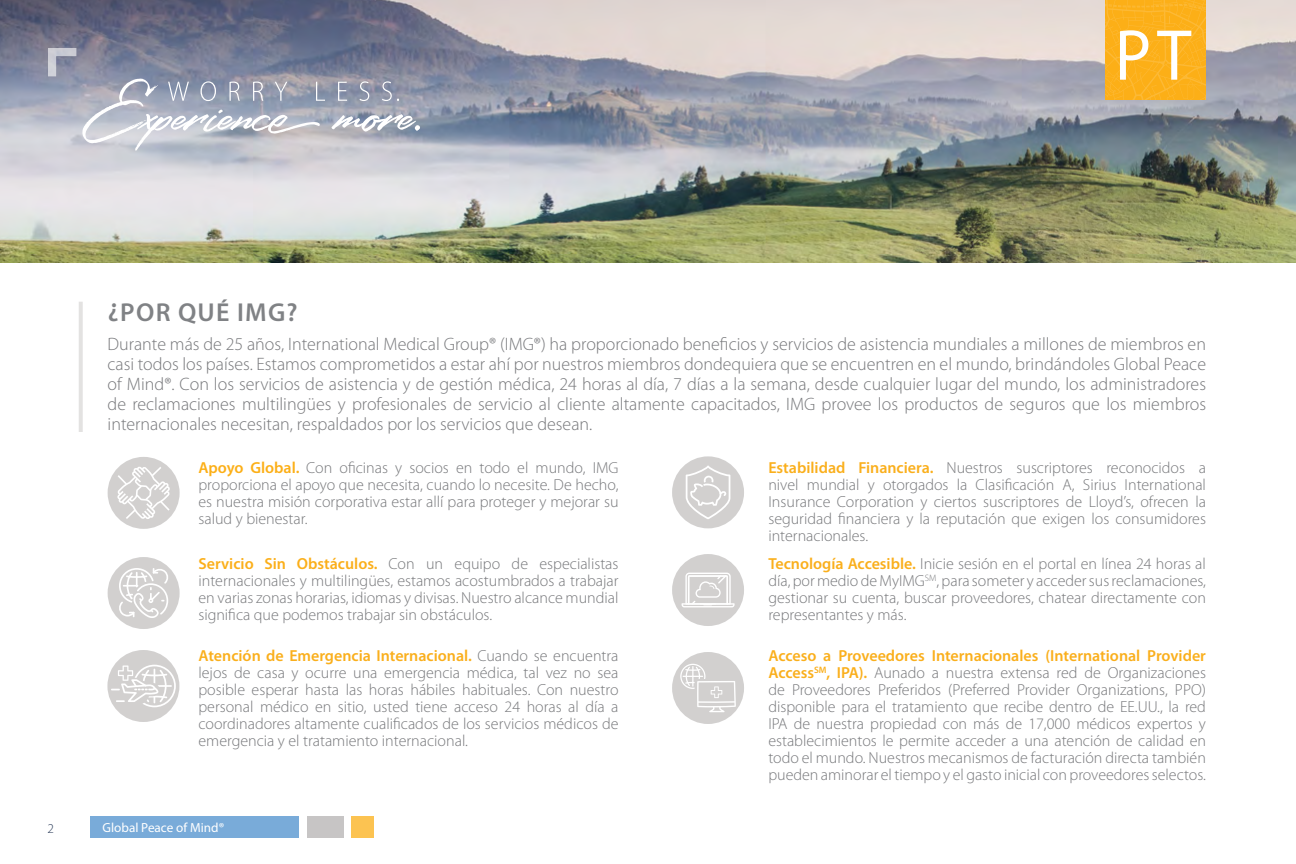
<style>
.page{position:relative;width:1296px;height:864px;background:#fff}
.page>*{position:absolute;margin:0;border:0;box-sizing:border-box;transform-origin:0 0}
.t1{font:600 26px "Myriad Pro";letter-spacing:.05em;color:#808285}
.t2{font:300 18px/20px "Myriad Pro";color:#77787b;text-align:justify}
.t3{font:300 16px/17px "Myriad Pro";color:#77787b;text-align:justify}
.t4{font:300 13.4px "Myriad Pro";color:#273856}
.t5{font:13.2px "Myriad Pro";color:#fff}
.s1{font-weight:600;color:#faaf1c}
.s2{font-weight:600;color:#fcaf17}
.s3{font-weight:600;color:#fbaf1a}
</style>
<div class="page">
<img style="left:0;top:0;width:1296px;height:262px">
<svg style="left:48px;top:48px;width:28px;height:28px"></svg>
<svg style="left:1105px;top:0;width:102px;height:99px;background:#fcb833"></svg>
<div style="left:672px;top:456px;width:72px;height:72px;background:#d2d0cf;border-radius:50%"></div>
<svg style="left:686px;top:466px;width:44px;height:53px"></svg>
<div style="left:672px;top:554px;width:72px;height:72px;background:#d2d0cf;border-radius:50%"></div>
<svg style="left:682px;top:573px;width:53px;height:34px"></svg>
<div style="left:107px;top:650px;width:72px;height:72px;background:#d2d0cf;border-radius:50%"></div>
<svg style="left:111px;top:665px;width:65px;height:42px"></svg>
<div style="left:108px;top:457px;width:72px;height:72px;background:#d2d0cf;border-radius:50%"></div>
<svg style="left:117px;top:466px;width:53px;height:53px"></svg>
<div style="left:108px;top:557px;width:72px;height:72px;background:#d2d0cf;border-radius:50%"></div>
<svg style="left:119px;top:568px;width:49px;height:50px"></svg>
<div style="left:672px;top:652px;width:72px;height:72px;background:#d2d0cf;border-radius:50%"></div>
<svg style="left:680px;top:664px;width:56px;height:48px"></svg>
<svg style="left:332px;top:114px;width:91px;height:18px"></svg>
<svg style="left:82px;top:79px;width:243px;height:72px;background:#b5b9c5"></svg>
<svg style="left:338px;top:82px;width:9px;height:19px"></svg>
<svg style="left:360px;top:81px;width:9px;height:20px"></svg>
<svg style="left:382px;top:81px;width:17px;height:20px"></svg>
<hr style="left:79px;top:302px;width:4px;height:130px;background:#e3e2e1">
<div style="left:90px;top:816px;width:209px;height:22px;background:#79abd9"></div>
<div style="left:307px;top:816px;width:36px;height:22px;background:#c7c5c5"></div>
<div style="left:352px;top:816px;width:22px;height:22px;background:#fcc351"></div>
<h1 class="t1" style="left:108px;top:296px;width:191px">¿POR QUÉ IMG?</h1>
<p class="t2" style="left:108px;top:334px;width:1100px">Durante más de 25 años, International Medical Group® (IMG®) ha proporcionado beneficios y servicios de asistencia mundiales a millones de miembros en casi todos los países. Estamos comprometidos a estar ahí por nuestros miembros dondequiera que se encuentren en el mundo, brindándoles Global Peace of Mind®. Con los servicios de asistencia y de gestión médica, 24 horas al día, 7 días a la semana, desde cualquier lugar del mundo, los administradores de reclamaciones multilingües y profesionales de servicio al cliente altamente capacitados, IMG provee los productos de seguros que los miembros internacionales necesitan, respaldados por los servicios que desean.</p>
<p class="t3" style="left:768px;top:459px;width:439px"><span class="s1">Estabilidad Financiera.</span> Nuestros suscriptores reconocidos a nivel mundial y otorgados la Clasificación A, Sirius International Insurance Corporation y ciertos suscriptores de Lloyd’s, ofrecen la seguridad financiera y la reputación que exigen los consumidores internacionales.</p>
<p class="t3" style="left:198px;top:459px;width:422px"><span class="s2">Apoyo Global.</span> Con oficinas y socios en todo el mundo, IMG proporciona el apoyo que necesita, cuando lo necesite. De hecho, es nuestra misión corporativa estar allí para proteger y mejorar su salud y bienestar.</p>
<p class="t3" style="left:198px;top:555px;width:422px"><span class="s3">Servicio Sin Obstáculos.</span> Con un equipo de especialistas internacionales y multilingües, estamos acostumbrados a trabajar en varias zonas horarias, idiomas y divisas. Nuestro alcance mundial significa que podemos trabajar sin obstáculos.</p>
<p class="t3" style="left:768px;top:555px;width:439px"><span class="s1">Tecnología Accesible.</span> Inicie sesión en el portal en línea 24 horas al día, por medio de MyIMG<sup>SM</sup>, para someter y acceder sus reclamaciones, gestionar su cuenta, buscar proveedores, chatear directamente con representantes y más.</p>
<p class="t3" style="left:198px;top:648px;width:422px"><span class="s1">Atención de Emergencia Internacional.</span> Cuando se encuentra lejos de casa y ocurre una emergencia médica, tal vez no sea posible esperar hasta las horas hábiles habituales. Con nuestro personal médico en sitio, usted tiene acceso 24 horas al día a coordinadores altamente cualificados de los servicios médicos de emergencia y el tratamiento internacional.</p>
<p class="t4" style="left:48px;top:821px;width:8px">2</p>
<p class="t5" style="left:103px;top:819px;width:123px">Global Peace of Mind®</p>
<p class="t3" style="left:768px;top:648px;width:439px"><span class="s1">Acceso a Proveedores Internacionales (International Provider Access</span><sup>SM</sup><span class="s1">, IPA).</span> Aunado a nuestra extensa red de Organizaciones de Proveedores Preferidos (Preferred Provider Organizations, PPO) disponible para el tratamiento que recibe dentro de EE.UU., la red IPA de nuestra propiedad con más de 17,000 médicos expertos y establecimientos le permite acceder a una atención de calidad en todo el mundo. Nuestros mecanismos de facturación directa también pueden aminorar el tiempo y el gasto inicial con proveedores selectos.</p>
</div>
